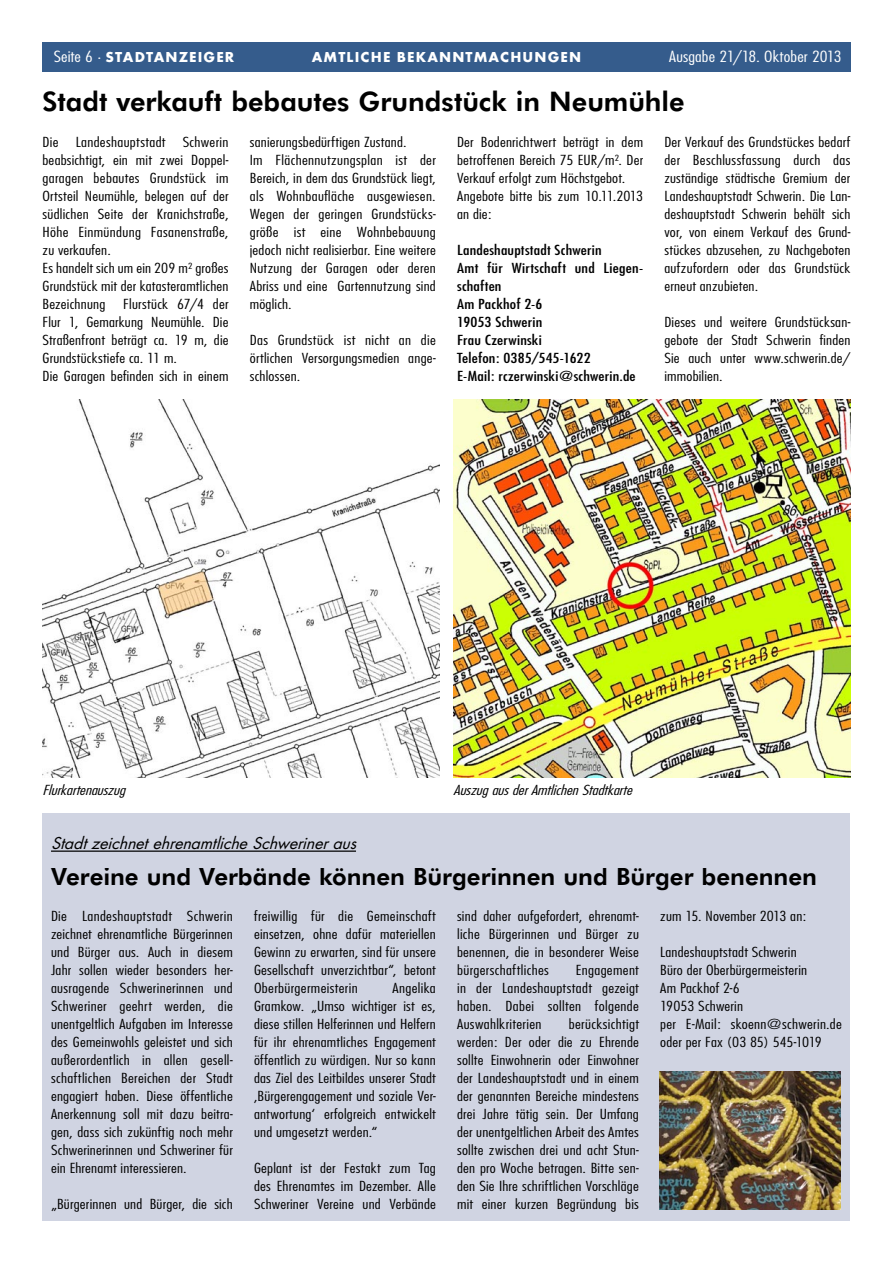
<style>
.page{position:relative;width:893px;height:1263px;background:#fff}
.page>*{position:absolute;margin:0;border:0;box-sizing:border-box;transform-origin:0 0}
.Headline_18pt{font:800 27px "Futura BT";color:#000}
.Headline_18pt-2{font:800 24px "Futura BT";color:#000}
.Dachzeile{font:italic 18px "Futura TOT Boo";color:#000}
.t1{font:700 15px "Futura TOT";letter-spacing:.075em;color:#fff}
.t2{font:300 condensed 15px "Futura";color:#fff;scale:1.25 1}
.Fliesstext{font:300 condensed 13.5px/18px "Futura";letter-spacing:.015em;color:#000;text-align:justify;scale:1.25 1}
.Fliesstext-2{font:condensed 13.5px/18px "Futura";letter-spacing:.01em;color:#000;scale:1.25 1}
.Bildunterschrift{font:italic 300 condensed 13.5px "Futura";color:#000;scale:1.25 1}
.s1{font-family:"Futura";font-weight:300;font-stretch:condensed}
</style>
<div class="page">
<div style="left:43px;top:43px;width:807px;height:29px;background:#355c8c"></div>
<img style="left:43px;top:399px;width:396px;height:378px">
<img style="left:454px;top:399px;width:396px;height:378px">
<div style="left:43px;top:894px;width:807px;height:326px;background:#d0d4e2"></div>
<div style="left:43px;top:860px;width:807px;height:43px;background:#d0d4e2"></div>
<div style="left:43px;top:813px;width:807px;height:54px;background:#d0d4e2"></div>
<hr style="left:51px;top:850px;width:305px;height:2px;background:#000">
<img style="left:659px;top:1072px;width:182px;height:137px">
<p class="t2" style="left:53px;top:47px;width:142px">Ausgabe 21/18. Oktober 2013</p>
<p class="t2" style="left:669px;top:47px;width:139px">Ausgabe 21/18. Oktober 2013</p>
<p class="t1" style="left:54px;top:48px;width:182px"><span class="s1">Seite 6 ·</span> STADTANZEIGER</p>
<p class="t1" style="left:312px;top:48px;width:271px">AMTLICHE BEKANNTMACHUNGEN</p>
<p class="t1" style="left:662px;top:48px;width:183px">STADTANZEIGER <span class="s1">· Seite 6</span></p>
<p class="Headline_18pt" style="left:43px;top:85px;width:643px">Stadt verkauft bebautes Grundstück in Neumühle</p>
<p class="Fliesstext" style="left:43px;top:133px;width:150px;text-indent:140px">Schwerin beabsichtigt, ein mit zwei Doppel&shy;garagen bebautes Grundstück im Ortsteil Neumühle, belegen auf der südlichen Seite der Kranichstraße, Höhe Einmündung Fasanenstraße, zu verkaufen.</p>
<p class="Fliesstext" style="left:43px;top:259px;width:150px">Es handelt sich um ein 209 m² großes Grundstück mit der katasteramtlichen Bezeichnung</p>
<p class="Fliesstext" style="left:43px;top:133px;width:14px">Die</p>
<p class="Fliesstext" style="left:76px;top:133px;width:73px">Landeshauptstadt</p>
<p class="Fliesstext" style="left:43px;top:295px;width:150px;text-indent:81px">Flurstück 67/4 der Flur 1, Gemarkung Neumühle. Die Straßenfront beträgt ca. 19 m, die Grundstückstiefe ca. 11 m.</p>
<p class="Fliesstext" style="left:43px;top:367px;width:150px">Die Garagen befinden sich in einem</p>
<p class="Fliesstext" style="left:250px;top:133px;width:127px">sanierungsbedürftigen Zustand.</p>
<p class="Fliesstext" style="left:250px;top:151px;width:150px">Im Flächennutzungsplan ist der Bereich, in dem das Grundstück liegt, als Wohnbaufläche ausgewiesen.<br>Wegen der geringen Grundstücks&shy;größe ist eine Wohnbebauung jedoch nicht realisierbar. Eine weitere Nutzung der Garagen oder deren Abriss und eine Gartennutzung sind möglich.</p>
<p class="Fliesstext" style="left:250px;top:331px;width:150px">Das Grundstück ist nicht an die örtlichen Versorgungsmedien ange&shy;schlossen.</p>
<p class="Fliesstext" style="left:457px;top:133px;width:150px">Der Bodenrichtwert beträgt in dem betroffenen Bereich 75 EUR/m². Der Verkauf erfolgt zum Höchstgebot.</p>
<p class="Fliesstext" style="left:457px;top:187px;width:150px">Angebote bitte bis zum 10.11.2013 an die:</p>
<p class="Fliesstext-2" style="left:457px;top:241px;width:117px">Landeshauptstadt Schwerin</p>
<p class="Fliesstext-2" style="left:457px;top:259px;width:150px">Amt für Wirtschaft und Liegen&shy;schaften</p>
<p class="Fliesstext-2" style="left:457px;top:295px;width:70px">Am Packhof 2-6</p>
<p class="Fliesstext-2" style="left:457px;top:313px;width:70px">19053 Schwerin</p>
<p class="Fliesstext-2" style="left:457px;top:331px;width:69px">Frau Czerwinski</p>
<p class="Fliesstext-2" style="left:457px;top:349px;width:108px">Telefon: 0385/545-1622</p>
<p class="Fliesstext-2" style="left:457px;top:367px;width:144px">E-Mail: rczerwinski@schwerin.de</p>
<p class="Fliesstext" style="left:664px;top:133px;width:150px">Der Verkauf des Grundstückes bedarf der Beschlussfassung durch das zuständige städtische Gremium der Landeshauptstadt Schwerin. Die Lan&shy;deshauptstadt Schwerin behält sich vor, von einem Verkauf des Grund&shy;stückes abzusehen, zu Nachgeboten aufzufordern oder das Grundstück erneut anzubieten.</p>
<p class="Fliesstext" style="left:664px;top:313px;width:150px">Dieses und weitere Grundstücksan&shy;gebote der Stadt Schwerin finden Sie auch unter www.schwerin.de/ immobilien.</p>
<p class="Bildunterschrift" style="left:43px;top:782px;width:71px">Flurkartenauszug</p>
<p class="Bildunterschrift" style="left:454px;top:782px;width:148px">AuszugausderAmtlichenStadtkarte</p>
<p class="Dachzeile" style="left:51px;top:833px;width:312px">StadtzeichnetehrenamtlicheSchwerineraus</p>
<p class="Headline_18pt-2" style="left:51px;top:862px;width:767px">Vereine und Verbände können Bürgerinnen und Bürger benennen</p>
<p class="Fliesstext" style="left:51px;top:907px;width:147px">Die Landeshauptstadt Schwerin zeichnet ehrenamtliche Bürgerinnen und Bürger aus. Auch in diesem Jahr sollen wieder besonders her&shy;ausragende Schwerinerinnen und Schweriner geehrt werden, die unentgeltlich Aufgaben im Interesse des Gemeinwohls geleistet und sich außerordentlich in allen gesell&shy;schaftlichen Bereichen der Stadt engagiert haben. Diese öffentliche Anerkennung soll mit dazu beitra&shy;gen, dass sich zukünftig noch mehr Schwerinerinnen und Schweriner für ein Ehrenamt interessieren.</p>
<p class="Fliesstext" style="left:51px;top:1195px;width:147px">„Bürgerinnen und Bürger, die sich</p>
<p class="Fliesstext" style="left:254px;top:907px;width:147px">freiwillig für die Gemeinschaft einsetzen, ohne dafür materiellen Gewinn zu erwarten, sind für unsere Gesellschaft unverzichtbar“, betont Oberbürgermeisterin</p>
<p class="Fliesstext" style="left:254px;top:979px;width:147px;text-indent:138px">Angelika Gramkow. „Umso wichtiger ist es, diese stillen Helferinnen und Helfern für ihr ehrenamtliches Engagement öffentlich zu würdigen. Nur so kann das Ziel des Leitbildes unserer Stadt ‚Bürgerengagement und soziale Ver&shy;antwortung‘ erfolgreich entwickelt und umgesetzt werden.“</p>
<p class="Fliesstext" style="left:254px;top:1159px;width:147px">Geplant ist der Festakt zum Tag des Ehrenamtes im Dezember. Alle Schweriner Vereine und Verbände</p>
<p class="Fliesstext" style="left:457px;top:907px;width:147px">sind daher aufgefordert, ehrenamt&shy;liche Bürgerinnen und Bürger zu benennen, die in besonderer Weise bürgerschaftliches</p>
<p class="Fliesstext" style="left:457px;top:961px;width:147px;text-indent:119px">Engagement in der Landeshauptstadt gezeigt haben. Dabei sollten folgende Auswahlkriterien</p>
<p class="Fliesstext" style="left:457px;top:1015px;width:147px;text-indent:112px">berücksichtigt werden: Der oder die zu Ehrende sollte Einwohnerin oder Einwohner der Landeshauptstadt und in einem der genannten Bereiche mindestens drei Jahre tätig sein. Der Umfang der unentgeltlichen Arbeit des Amtes sollte zwischen drei und acht Stun&shy;den pro Woche betragen. Bitte sen&shy;den Sie Ihre schriftlichen Vorschläge mit einer kurzen Begründung bis</p>
<p class="Fliesstext" style="left:660px;top:907px;width:118px">zum 15. November 2013 an:</p>
<p class="Fliesstext" style="left:660px;top:943px;width:111px">Landeshauptstadt Schwerin</p>
<p class="Fliesstext" style="left:660px;top:961px;width:119px">Büro der Oberbürgermeisterin</p>
<p class="Fliesstext" style="left:660px;top:979px;width:65px">Am Packhof 2-6</p>
<p class="Fliesstext" style="left:660px;top:997px;width:68px">19053 Schwerin</p>
<p class="Fliesstext" style="left:660px;top:1015px;width:147px">per E-Mail: skoenn@schwerin.de oder per Fax (03 85) 545-1019</p>
</div>
